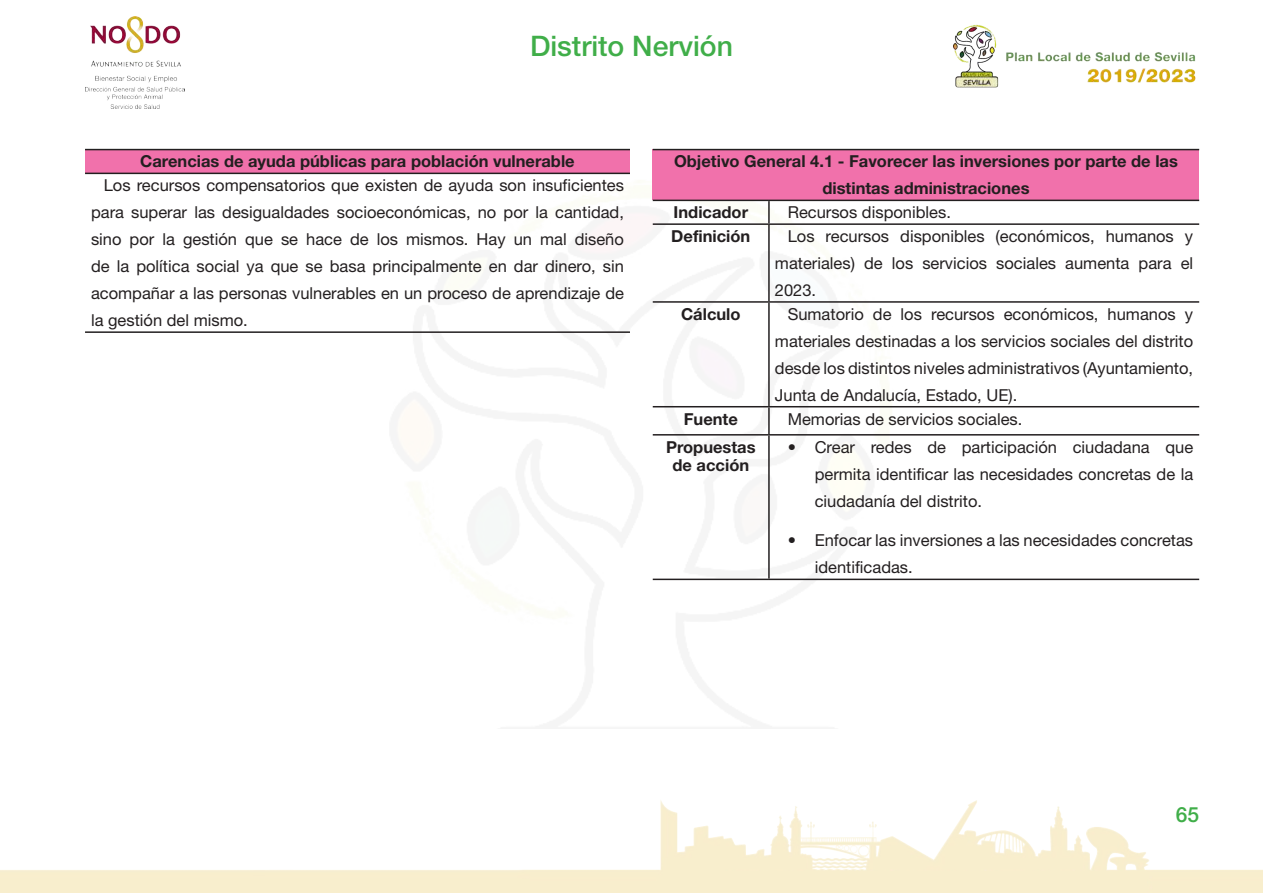
<style>
.page{position:relative;width:1263px;height:893px;background:#fff}
.page>*{position:absolute;margin:0;border:0;box-sizing:border-box;transform-origin:0 0}
.t1{font:500 28.35px "Helvetica Neue LT Std";color:#40ae49}
.t2{font:500 21px "Helvetica Neue LT Std";color:#40ae49}
.t3{font:16.5px/27px "Helvetica Neue LT Std";color:#231f20;text-align:justify}
.t4{font:700 16.5px/27px "Helvetica Neue LT Std";color:#231f20;text-align:center}
</style>
<div class="page">
<img style="left:0;top:800px;width:1263px;height:93px">
<div style="left:722px;top:871px;width:424px;height:22px;background:#f8eecd"></div>
<img style="left:953px;top:24px;width:243px;height:64px">
<img style="left:85px;top:16px;width:100px;height:92px">
<div style="left:653px;top:150px;width:546px;height:50px;background:#f171ab"></div>
<hr style="left:653px;top:149px;width:116px;height:1px;background:#231f20">
<hr style="left:769px;top:149px;width:430px;height:1px;background:#231f20">
<hr style="left:653px;top:200px;width:116px;height:1px;background:#231f20">
<hr style="left:768px;top:201px;width:2px;height:22px;background:#231f20">
<hr style="left:769px;top:200px;width:430px;height:1px;background:#231f20">
<hr style="left:653px;top:223px;width:116px;height:2px;background:#231f20">
<hr style="left:768px;top:225px;width:2px;height:76px;background:#231f20">
<hr style="left:769px;top:223px;width:430px;height:2px;background:#231f20">
<hr style="left:653px;top:301px;width:116px;height:2px;background:#231f20">
<hr style="left:768px;top:303px;width:2px;height:103px;background:#231f20">
<hr style="left:769px;top:301px;width:430px;height:2px;background:#231f20">
<hr style="left:653px;top:406px;width:116px;height:1px;background:#231f20">
<hr style="left:768px;top:407px;width:2px;height:27px;background:#231f20">
<hr style="left:769px;top:406px;width:430px;height:1px;background:#231f20">
<hr style="left:653px;top:434px;width:116px;height:2px;background:#231f20">
<hr style="left:653px;top:579px;width:116px;height:1px;background:#231f20">
<hr style="left:768px;top:436px;width:2px;height:143px;background:#231f20">
<hr style="left:769px;top:434px;width:430px;height:2px;background:#231f20">
<hr style="left:769px;top:579px;width:430px;height:1px;background:#231f20">
<div style="left:85px;top:150px;width:545px;height:23px;background:#f171ab"></div>
<hr style="left:85px;top:149px;width:545px;height:1px;background:#231f20">
<hr style="left:85px;top:173px;width:545px;height:1px;background:#231f20">
<hr style="left:85px;top:331px;width:545px;height:2px;background:#231f20">
<h1 class="t1" style="left:530px;top:29px;width:204px">Distrito Nervión</h1>
<p class="t4" style="left:140px;top:148px;width:436px">Carencias de ayuda públicas para población vulnerable</p>
<p class="t3" style="left:91px;top:172px;width:534px;text-indent:13px">Los recursos compensatorios que existen de ayuda son insuficientes para superar las desigualdades socioeconómicas, no por la cantidad, sino por la gestión que se hace de los mismos. Hay un mal diseño de la política social ya que se basa principalmente en dar dinero, sin acompañar a las personas vulnerables en un proceso de aprendizaje de la gestión del mismo.</p>
<p class="t4" style="left:674px;top:148px;width:505px">Objetivo General 4.1 - Favorecer las inversiones por parte de las distintas administraciones</p>
<p class="t4" style="left:674px;top:198px;width:76px">Indicador</p>
<p class="t3" style="left:788px;top:199px;width:165px">Recursos disponibles.</p>
<p class="t4" style="left:671px;top:222px;width:81px">Definición</p>
<p class="t3" style="left:775px;top:222px;width:420px;text-indent:13px">Los recursos disponibles (económicos, humanos y materiales) de los servicios sociales aumenta para el 2023.</p>
<p class="t4" style="left:681px;top:300px;width:61px">Cálculo</p>
<p class="t3" style="left:775px;top:300px;width:420px;text-indent:13px">Sumatorio de los recursos económicos, humanos y materiales destinadas a los servicios sociales del distrito desde los distintos niveles administrativos (Ayuntamiento, Junta de Andalucía, Estado, UE).</p>
<p class="t4" style="left:684px;top:405px;width:56px">Fuente</p>
<p class="t3" style="left:788px;top:405px;width:236px">Memorias de servicios sociales.</p>
<p class="t4" style="left:666px;top:437px;width:91px;line-height:18.8px">Propuestas de acción</p>
<p class="t3" style="left:815px;top:433px;width:380px;text-indent:-27px">• Crear redes de participación ciudadana que permita identificar las necesidades concretas de la ciudadanía del distrito.</p>
<p class="t3" style="left:815px;top:527px;width:380px;text-indent:-27px">• Enfocar las inversiones a las necesidades concretas identificadas.</p>
<p class="t2" style="left:1176px;top:802px;width:25px">65</p>
</div>
